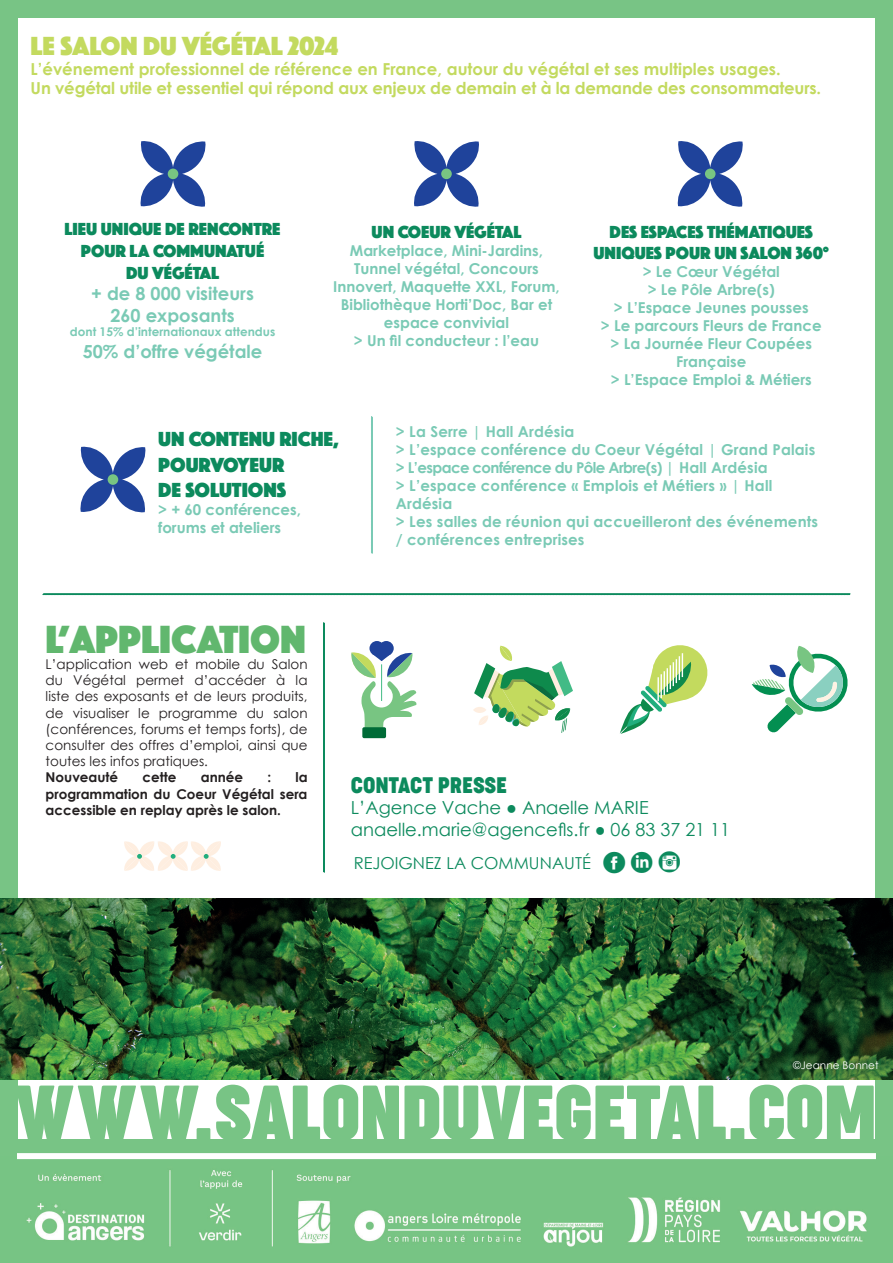
<style>
.page{position:relative;width:893px;height:1263px;background:#fff}
.page>*{position:absolute;margin:0;border:0;box-sizing:border-box;transform-origin:0 0}
.t1{font:700 73.5px "Cocogoose Compressed Trial";letter-spacing:.01em;color:#78c485}
.t2{font:40.5px "Phosphate Pro Solid";color:#61b76e}
.t3{font:39px "Social Circles";color:#0c8a5d}
.t4{font:27px "Phosphate Pro Solid";color:#c3da5f}
.t5{font:21px/25.2px "Phosphate Pro Solid";color:#0c8a5d}
.t6{font:21px "Cocogoose Condensed Trial";color:#0c8a5d}
.t7{font:18px/21.6px "Phosphate Pro Solid";color:#0c8a5d;text-align:center}
.t8{font:18px/21.6px "Century Gothic";color:#0c8a5d}
.t9{font:700 18px/21.6px "Century Gothic";color:#7acab5;text-align:center}
.t10{font:700 16.5px/19.8px "Century Gothic";color:#c3da5f}
.t11{font:16.5px "Century Gothic";color:#0c8a5d}
.t12{font:700 15px/18px "Century Gothic";color:#7acab5}
.t13{font:13.5px/16.2px "Century Gothic";color:#231f20;text-align:justify}
.t14{font:700 13.5px/16.2px "Century Gothic";color:#231f20;text-align:justify}
.t15{font:700 12px "Century Gothic";color:#7acab5}
.t16{font:10.5px "Century Gothic";color:#fff}
</style>
<div class="page">
<div style="left:0;top:0;width:893px;height:17px;background:#78c485"></div>
<div style="left:876px;top:0;width:17px;height:1263px;background:#78c485"></div>
<div style="left:0;top:0;width:17px;height:1263px;background:#78c485"></div>
<div style="left:0;top:1139px;width:893px;height:67px;background:#78c485"></div>
<img style="left:17px;top:1159px;width:859px;height:104px">
<svg style="left:473px;top:646px;width:100px;height:87px"></svg>
<svg style="left:620px;top:645px;width:88px;height:89px"></svg>
<hr style="left:666px;top:668px;width:2px;height:24px;background:#fff">
<hr style="left:663px;top:671px;width:2px;height:24px;background:#fff">
<hr style="left:660px;top:674px;width:2px;height:24px;background:#fff">
<hr style="left:657px;top:677px;width:2px;height:24px;background:#fff">
<svg style="left:42px;top:593px;width:809px;height:2px;background:#1e9268"></svg>
<svg style="left:323px;top:622px;width:2px;height:251px"></svg>
<svg style="left:124px;top:841px;width:97px;height:30px"></svg>
<svg style="left:752px;top:646px;width:96px;height:87px"></svg>
<div style="left:362px;top:727px;width:24px;height:11px;background:#006b37;border-radius:2px"></div>
<div style="left:369px;top:641px;width:15px;height:15px;background:#1f439b;border-radius:50%"></div>
<div style="left:379px;top:641px;width:15px;height:15px;background:#1f439b;border-radius:50%"></div>
<svg style="left:351px;top:648px;width:66px;height:86px"></svg>
<svg style="left:140px;top:141px;width:66px;height:66px"></svg>
<div style="left:168px;top:169px;width:10px;height:10px;background:#78c582;border-radius:50%"></div>
<div style="left:17px;top:1153px;width:859px;height:6px;background:#fff"></div>
<svg style="left:80px;top:446px;width:66px;height:67px"></svg>
<div style="left:108px;top:474px;width:10px;height:11px;background:#78c582;border-radius:50%"></div>
<svg style="left:677px;top:141px;width:66px;height:66px"></svg>
<div style="left:705px;top:169px;width:10px;height:10px;background:#78c582;border-radius:50%"></div>
<svg style="left:414px;top:141px;width:65px;height:66px"></svg>
<div style="left:441px;top:169px;width:11px;height:10px;background:#78c582;border-radius:50%"></div>
<svg style="left:371px;top:416px;width:2px;height:138px"></svg>
<img style="left:0;top:898px;width:893px;height:181px">
<h3 class="t4" style="left:31px;top:27px;width:309px">LE SALON DU VÉGÉTAL 2024</h3>
<p class="t10" style="left:31px;top:58px;width:792px">L’événement professionnel de référence en France, autour du végétal et ses multiples usages.<br>Un végétal utile et essentiel qui répond aux enjeux de demain et à la demande des consommateurs.</p>
<p class="t7" style="left:65px;top:218px;width:217px">LIEU UNIQUE DE RENCONTRE<br>POUR LA COMMUNATUÉ<br>DU VÉGÉTAL</p>
<p class="t9" style="left:91px;top:282px;width:164px">+ de 8 000 visiteurs<br>260 exposants</p>
<p class="t15" style="left:70px;top:323px;width:207px">dont 15% d’internationaux attendus</p>
<p class="t9" style="left:83px;top:340px;width:181px">50% d’offre végétale</p>
<p class="t7" style="left:372px;top:220px;width:151px">UN COEUR VÉGÉTAL</p>
<p class="t12" style="left:333px;top:241px;width:228px;text-align:center">Marketplace, Mini-Jardins,<br>Tunnel végétal, Concours<br>Innovert, Maquette XXL, Forum,<br>Bibliothèque Horti’Doc, Bar et espace convivial<br>&gt; Un fil conducteur : l’eau</p>
<p class="t7" style="left:593px;top:220px;width:237px">DES ESPACES THÉMATIQUES<br>UNIQUES POUR UN SALON 360°</p>
<p class="t12" style="left:601px;top:262px;width:222px;text-align:center">&gt; Le Cœur Végétal<br>&gt; Le Pôle Arbre(s)<br>&gt; L’Espace Jeunes pousses<br>&gt; Le parcours Fleurs de France &gt; La Journée Fleur Coupées<br>Française<br>&gt; L’Espace Emploi &amp; Métiers</p>
<h3 class="t5" style="left:158px;top:426px;width:182px">UN CONTENU RICHE,<br>POURVOYEUR<br>DE SOLUTIONS</h3>
<p class="t12" style="left:158px;top:500px;width:144px">&gt; + 60 conférences, forums et ateliers</p>
<p class="t12" style="left:396px;top:422px;width:424px">&gt; La Serre | Hall Ardésia<br>&gt; L’espace conférence du Coeur Végétal | Grand Palais &gt; L’espace conférence du Pôle Arbre(s) | Hall Ardésia<br>&gt; L’espace conférence « Emplois et Métiers » | Hall Ardésia<br>&gt; Les salles de réunion qui accueilleront des événements / conférences entreprises</p>
<h2 class="t2" style="left:46px;top:610px;width:262px">L’APPLICATION</h2>
<p class="t13" style="left:46px;top:656px;width:263px">L’application web et mobile du Salon du Végétal permet d’accéder à la liste des exposants et de leurs produits, de visualiser le programme du salon (conférences, forums et temps forts), de consulter des offres d’emploi, ainsi que toutes les infos pratiques.</p>
<p class="t14" style="left:46px;top:769px;width:74px">Nouveauté</p>
<p class="t14" style="left:143px;top:769px;width:36px">cette</p>
<p class="t14" style="left:201px;top:769px;width:44px">année</p>
<p class="t14" style="left:267px;top:769px;width:5px">:</p>
<p class="t14" style="left:46px;top:769px;width:263px;text-indent:250px">la programmation du Coeur Végétal sera accessible en replay après le salon.</p>
<h3 class="t6" style="left:351px;top:771px;width:158px">CONTACT PRESSE</h3>
<p class="t8" style="left:351px;top:797px;width:381px">L’Agence Vache ● Anaelle MARIE anaelle.marie@agencefls.fr ● 06 83 37 21 11</p>
<p class="t11" style="left:354px;top:851px;width:239px">REJOIGNEZ LA COMMUNAUTÉ</p>
<h3 class="t3" style="left:601px;top:840px;width:84px">fli</h3>
<p class="t16" style="left:793px;top:1057px;width:87px">©Jeanne Bonnet</p>
<h1 class="t1" style="left:15px;top:1063px;width:863px">WWW.SALONDUVEGETAL.COM</h1>
</div>
